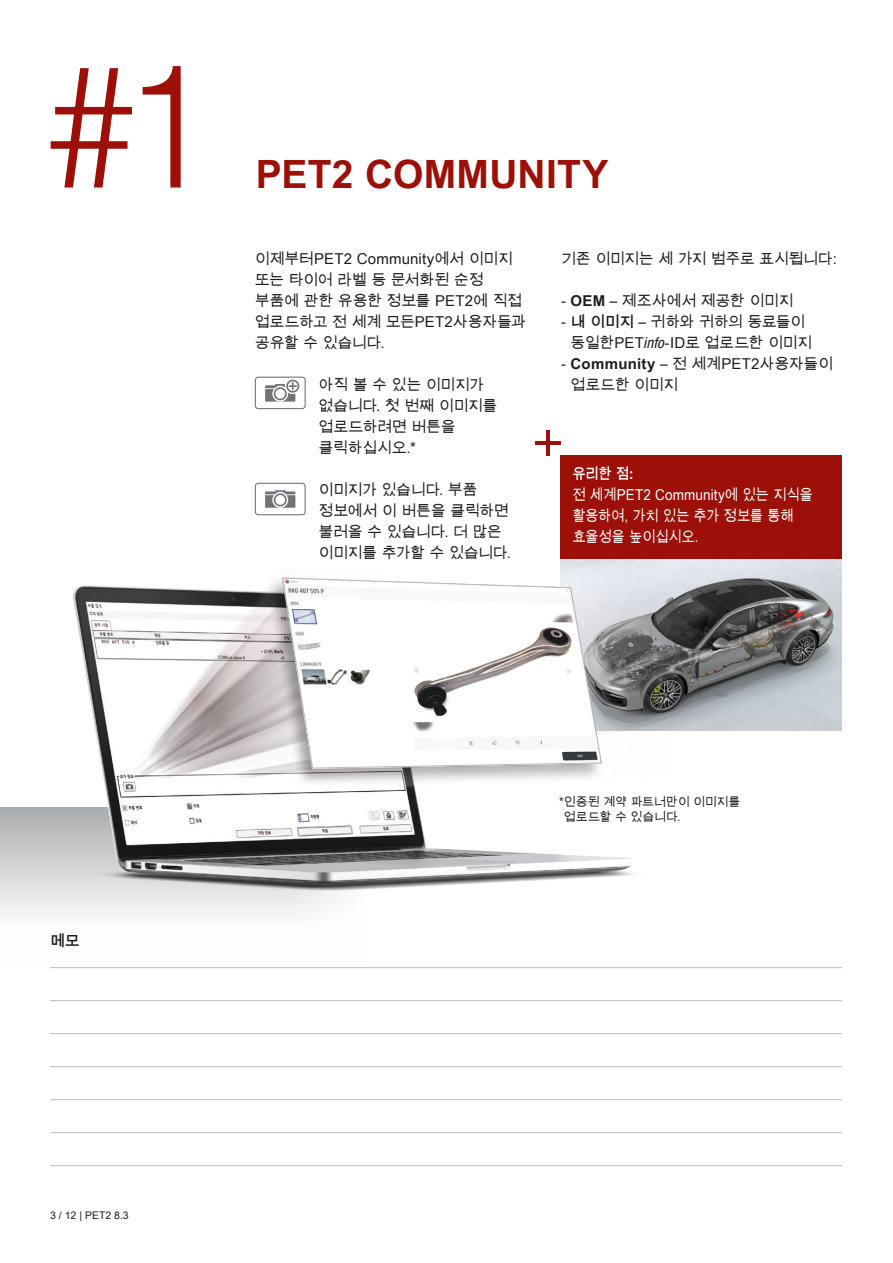
<style>
.page{position:relative;width:893px;height:1263px;background:#fff}
.page>*{position:absolute;margin:0;border:0;box-sizing:border-box;transform-origin:0 0}
.t1{font:300 condensed 171.45px "Helvetica Neue";color:#9c1007}
.t2{font:700 39px "Arial Unicode MS";letter-spacing:.005em;color:#9c1007}
.t3{font:15px/21px "Arial Unicode MS";letter-spacing:-.02em;color:#1d1d1b}
.t4{font:15px/21px "Arial Unicode MS";letter-spacing:-.015em;color:#fff;scale:.9 1}
.t5{font:700 15px "Arial Unicode MS";color:#fff;scale:.9 1}
.t6{font:700 15px "Arial Unicode MS";color:#1d1d1b}
.t7{font:12px/15px "Arial Unicode MS";letter-spacing:-.015em;color:#1d1d1b}
.t8{font:10.5px "Arial Unicode MS";color:#1d1d1b}
.s1{font-weight:700}
.s2{font-family:"Helvetica Neue";font-style:italic;font-stretch:condensed}
</style>
<div class="page">
<img style="left:669px;top:559px;width:173px;height:171px">
<div style="left:0;top:807px;width:415px;height:160px;background:linear-gradient(to bottom,#aeb1b3,#fff)"></div>
<div style="left:294px;top:796px;width:152px;height:172px;background:#fff"></div>
<div style="left:561px;top:455px;width:281px;height:104px;background:#9c1007"></div>
<hr style="left:547px;top:430px;width:3px;height:25px;background:#9c1007">
<hr style="left:536px;top:441px;width:25px;height:3px;background:#9c1007">
<hr style="left:50px;top:967px;width:792px;height:1px;background:#b8bcbf">
<hr style="left:50px;top:1000px;width:792px;height:1px;background:#b8bcbf">
<hr style="left:50px;top:1033px;width:792px;height:1px;background:#b8bcbf">
<hr style="left:50px;top:1066px;width:792px;height:1px;background:#b8bcbf">
<hr style="left:50px;top:1099px;width:792px;height:1px;background:#b8bcbf">
<hr style="left:50px;top:1132px;width:792px;height:1px;background:#b8bcbf">
<hr style="left:50px;top:1165px;width:792px;height:1px;background:#b8bcbf">
<div style="left:265px;top:495px;width:30px;height:13px;background:#6e7377"></div>
<hr style="left:265px;top:491px;width:30px;height:3px;background:#6e7377">
<svg style="left:275px;top:490px;width:11px;height:2px"></svg>
<svg style="left:272px;top:492px;width:16px;height:16px"></svg>
<div style="left:275px;top:494px;width:11px;height:12px;background:#fff;border-radius:50%"></div>
<div style="left:274px;top:493px;width:13px;height:13px;border:2px solid #6e7377;border-radius:50%"></div>
<div style="left:255px;top:483px;width:51px;height:32px;border:1px solid #6e7377;border-radius:3px"></div>
<div style="left:265px;top:389px;width:30px;height:13px;background:#6e7377"></div>
<hr style="left:265px;top:385px;width:30px;height:3px;background:#6e7377">
<svg style="left:272px;top:386px;width:16px;height:16px"></svg>
<div style="left:275px;top:388px;width:11px;height:11px;background:#fff;border-radius:50%"></div>
<div style="left:274px;top:387px;width:13px;height:13px;border:2px solid #6e7377;border-radius:50%"></div>
<div style="left:255px;top:377px;width:51px;height:32px;border:1px solid #6e7377;border-radius:3px"></div>
<svg style="left:285px;top:378px;width:16px;height:16px"></svg>
<div style="left:286px;top:380px;width:13px;height:13px;border:2px solid #6e7377;border-radius:50%"></div>
<svg style="left:275px;top:383px;width:21px;height:7px"></svg>
<img style="left:45px;top:546px;width:624px;height:374px">
<svg style="left:282px;top:577px;width:320px;height:192px"></svg>
<h1 class="t1" style="left:50px;top:29px;width:165px">#1</h1>
<h2 class="t2" style="left:256px;top:146px;width:354px">PET2 COMMUNITY</h2>
<p class="t3" style="left:255px;top:248px;width:273px">이제부터PET2 Community에서 이미지 또는 타이어 라벨 등 문서화된 순정 부품에 관한 유용한 정보를 PET2에 직접 업로드하고 전 세계 모든PET2사용자들과 공유할 수 있습니다.</p>
<p class="t3" style="left:319px;top:374px;width:180px">아직 볼 수 있는 이미지가 없습니다. 첫 번째 이미지를 업로드하려면 버튼을 클릭하십시오.*</p>
<p class="t3" style="left:319px;top:479px;width:194px">이미지가 있습니다. 부품 정보에서 이 버튼을 클릭하면 불러올 수 있습니다. 더 많은 이미지를 추가할 수 있습니다.</p>
<p class="t3" style="left:561px;top:248px;width:277px">기존 이미지는 세 가지 범주로 표시됩니다:</p>
<p class="t3" style="left:561px;top:290px;width:234px">- <span class="s1">OEM</span> – 제조사에서 제공한 이미지</p>
<p class="t3" style="left:571px;top:311px;width:243px;text-indent:-9px">- <span class="s1">내 이미지</span> – 귀하와 귀하의 동료들이 동일한PET<span class="s2">info</span>-ID로 업로드한 이미지</p>
<p class="t3" style="left:571px;top:353px;width:264px;text-indent:-9px">- <span class="s1">Community</span> – 전 세계PET2사용자들이 업로드한 이미지</p>
<p class="t5" style="left:572px;top:462px;width:70px">유리한 점:</p>
<p class="t4" style="left:572px;top:484px;width:269px">전 세계PET2 Community에 있는 지식을 활용하여, 가치 있는 추가 정보를 통해 효율성을 높이십시오.</p>
<p class="t6" style="left:50px;top:930px;width:31px">메모</p>
<p class="t7" style="left:564px;top:794px;width:178px;text-indent:-5px">*인증된 계약 파트너만이 이미지를 업로드할 수 있습니다.</p>
<p class="t8" style="left:50px;top:1208px;width:80px">3 / 12 | PET2 8.3</p>
</div>
